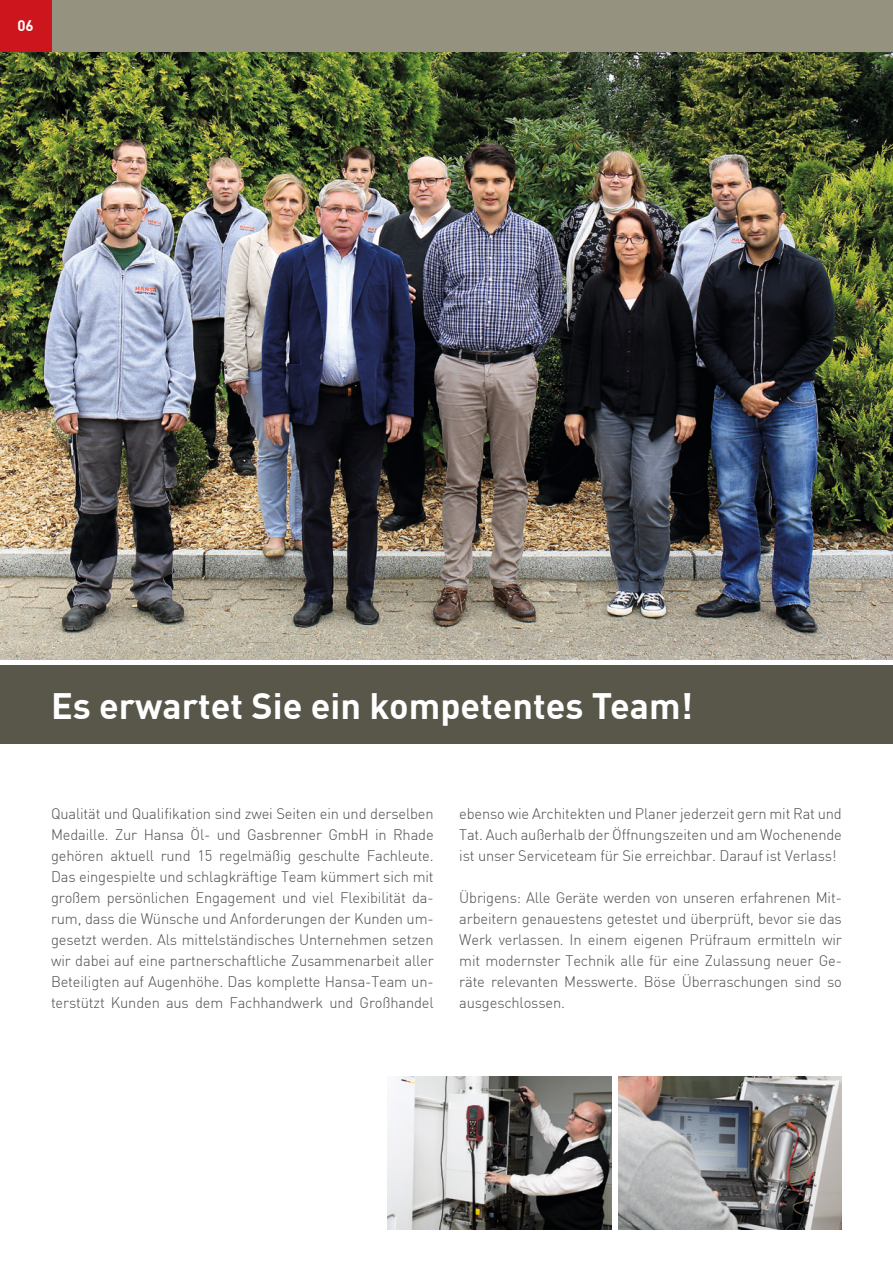
<style>
.page{position:relative;width:893px;height:1263px;background:#fff}
.page>*{position:absolute;margin:0;border:0;box-sizing:border-box;transform-origin:0 0}
.t1{font:700 36px "DIN";color:#fff}
.t2{font:300 15px/21px "DIN";letter-spacing:-.01em;color:#4b4c4d;text-align:justify}
.t3{font:700 15px "DIN";color:#fff}
</style>
<div class="page">
<img style="left:0;top:51px;width:893px;height:608px">
<div style="left:0;top:0;width:893px;height:51px;background:#95937f"></div>
<div style="left:0;top:0;width:51px;height:51px;background:#cd151d"></div>
<div style="left:0;top:665px;width:893px;height:79px;background:#58574a"></div>
<img style="left:618px;top:1076px;width:224px;height:154px">
<img style="left:387px;top:1076px;width:224px;height:154px">
<p class="t3" style="left:17px;top:16px;width:18px">06</p>
<p class="t1" style="left:51px;top:682px;width:643px">Es erwartet Sie ein kompetentes Team!</p>
<p class="t2" style="left:51px;top:803px;width:384px">Qualität und Qualifikation sind zwei Seiten ein und derselben Medaille. Zur Hansa Öl- und Gasbrenner GmbH in Rhade gehören aktuell rund 15 regelmäßig geschulte Fachleute.<br>Das eingespielte und schlagkräftige Team kümmert sich mit großem persönlichen Engagement und viel Flexibilität da&shy;rum, dass die Wünsche und Anforderungen der Kunden um&shy;gesetzt werden. Als mittelständisches Unternehmen setzen wir dabei auf eine partnerschaftliche Zusammenarbeit aller Beteiligten auf Augenhöhe. Das komplette Hansa-Team un&shy;terstützt Kunden aus dem Fachhandwerk und Großhandel</p>
<p class="t2" style="left:459px;top:803px;width:384px">ebenso wie Architekten und Planer jederzeit gern mit Rat und Tat. Auch außerhalb der Öffnungszeiten und am Wochenende ist unser Serviceteam für Sie erreichbar. Darauf ist Verlass!</p>
<p class="t2" style="left:459px;top:887px;width:384px">Übrigens: Alle Geräte werden von unseren erfahrenen Mit&shy;arbeitern genauestens getestet und überprüft, bevor sie das Werk verlassen. In einem eigenen Prüfraum ermitteln wir mit modernster Technik alle für eine Zulassung neuer Ge&shy;räte relevanten Messwerte. Böse Überraschungen sind so ausgeschlossen.</p>
</div>
